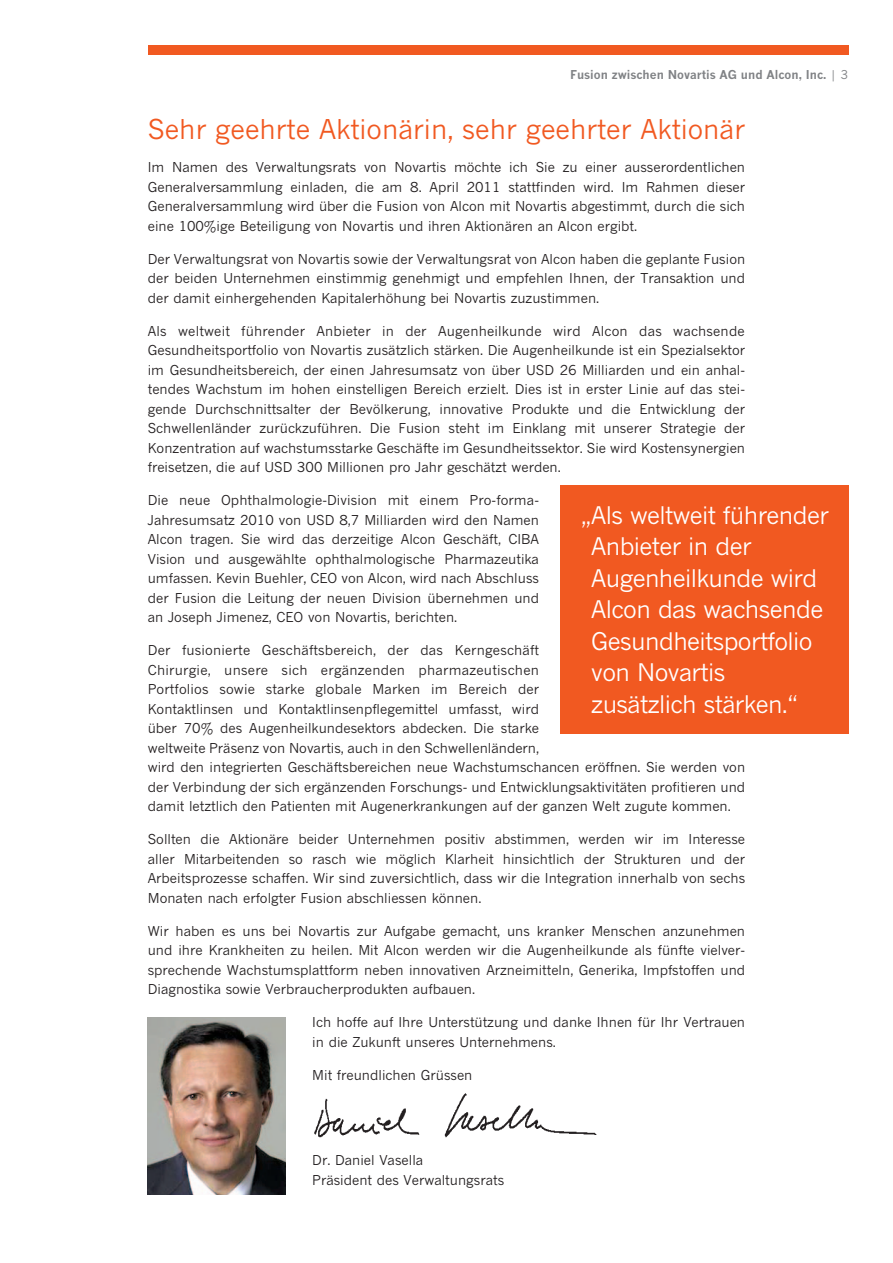
<style>
.page{position:relative;width:893px;height:1263px;background:#fff}
.page>*{position:absolute;margin:0;border:0;box-sizing:border-box;transform-origin:0 0}
.t1{font:27px "News Gothic";color:#f15921}
.t2{font:24px/31.5px "News Gothic";letter-spacing:-.025em;color:#fff}
.t3{font:13.5px/19.5px "News Gothic";color:#231f20;text-align:justify}
.t4{font:700 12px "News Gothic";color:#808285}
.s1{font-weight:400}
</style>
<div class="page">
<div style="left:148px;top:45px;width:700px;height:9px;background:#f15921"></div>
<img style="left:148px;top:1018px;width:137px;height:176px">
<div style="left:560px;top:485px;width:289px;height:248px;background:#f15921"></div>
<img style="left:314px;top:1093px;width:283px;height:45px">
<p class="t4" style="left:570px;top:67px;width:280px">Fusion zwischen Novartis AG und Alcon, Inc. <span class="s1">| 3</span></p>
<h1 class="t1" style="left:148px;top:113px;width:599px">Sehr geehrte Aktionärin, sehr geehrter Aktionär</h1>
<p class="t3" style="left:148px;top:157px;width:599px">Im Namen des Verwaltungsrats von Novartis möchte ich Sie zu einer ausserordentlichen Generalversammlung einladen, die am 8. April 2011 stattfinden wird. Im Rahmen dieser Generalversammlung wird über die Fusion von Alcon mit Novartis abgestimmt, durch die sich eine 100%ige Beteiligung von Novartis und ihren Aktionären an Alcon ergibt.</p>
<p class="t3" style="left:148px;top:249px;width:599px">Der Verwaltungsrat von Novartis sowie der Verwaltungsrat von Alcon haben die geplante Fusion der beiden Unternehmen einstimmig genehmigt und empfehlen Ihnen, der Transaktion und der damit einhergehenden Kapitalerhöhung bei Novartis zuzustimmen.</p>
<p class="t3" style="left:148px;top:321px;width:599px">Als weltweit führender Anbieter in der Augenheilkunde wird Alcon das wachsende Gesundheitsportfolio von Novartis zusätzlich stärken. Die Augenheilkunde ist ein Spezialsektor im Gesundheitsbereich, der einen Jahresumsatz von über USD 26 Milliarden und ein anhal&shy;tendes Wachstum im hohen einstelligen Bereich erzielt. Dies ist in erster Linie auf das stei&shy;gende Durchschnittsalter der Bevölkerung, innovative Produkte und die Entwicklung der Schwellenländer zurückzuführen. Die Fusion steht im Einklang mit unserer Strategie der Konzentration auf wachstumsstarke Geschäfte im Gesundheitssektor. Sie wird Kostensynergien freisetzen, die auf USD 300 Millionen pro Jahr geschätzt werden.</p>
<p class="t3" style="left:148px;top:490px;width:393px">Die neue Ophthalmologie-Division mit einem Pro-forma-Jahresumsatz 2010 von USD 8,7 Milliarden wird den Namen Alcon tragen. Sie wird das derzeitige Alcon Geschäft, CIBA Vision und ausgewählte ophthalmologische Pharmazeutika umfassen. Kevin Buehler, CEO von Alcon, wird nach Abschluss der Fusion die Leitung der neuen Division übernehmen und an Joseph Jimenez, CEO von Novartis, berichten.</p>
<p class="t3" style="left:148px;top:640px;width:599px;text-align:left">Der fusionierte Geschäftsbereich, der das Kerngeschäft<br>Chirurgie, unsere sich ergänzenden pharmazeutischen<br>Portfolios sowie starke globale Marken im Bereich der<br>Kontaktlinsen und Kontaktlinsenpflegemittel umfasst, wird<br>über 70% des Augenheilkundesektors abdecken. Die starke<br>weltweite Präsenz von Novartis, auch in den Schwellenländern,<br>wird den integrierten Geschäftsbereichen neue Wachstumschancen eröffnen. Sie werden von der Verbindung der sich ergänzenden Forschungs- und Entwicklungsaktivitäten profitieren und damit letztlich den Patienten mit Augenerkrankungen auf der ganzen Welt zugute kommen.</p>
<p class="t3" style="left:148px;top:829px;width:599px">Sollten die Aktionäre beider Unternehmen positiv abstimmen, werden wir im Interesse aller Mitarbeitenden so rasch wie möglich Klarheit hinsichtlich der Strukturen und der Arbeitsprozesse schaffen. Wir sind zuversichtlich, dass wir die Integration innerhalb von sechs Monaten nach erfolgter Fusion abschliessen können.</p>
<p class="t3" style="left:148px;top:921px;width:599px">Wir haben es uns bei Novartis zur Aufgabe gemacht, uns kranker Menschen anzunehmen und ihre Krankheiten zu heilen. Mit Alcon werden wir die Augenheilkunde als fünfte vielver&shy;sprechende Wachstumsplattform neben innovativen Arzneimitteln, Generika, Impfstoffen und Diagnostika sowie Verbraucherprodukten aufbauen.</p>
<p class="t3" style="left:312px;top:1012px;width:434px">Ich hoffe auf Ihre Unterstützung und danke Ihnen für Ihr Vertrauen in die Zukunft unseres Unternehmens.</p>
<p class="t3" style="left:312px;top:1065px;width:162px">Mit freundlichen Grüssen</p>
<h2 class="t2" style="left:591px;top:499px;width:239px;text-indent:-11px">„Als weltweit führender<br>Anbieter in der<br>Augenheilkunde wird<br>Alcon das wachsende<br>Gesundheitsportfolio von Novartis zusätzlich stärken.“</h2>
<p class="t3" style="left:312px;top:1150px;width:193px">Dr. Daniel Vasella<br>Präsident des Verwaltungsrats</p>
</div>
